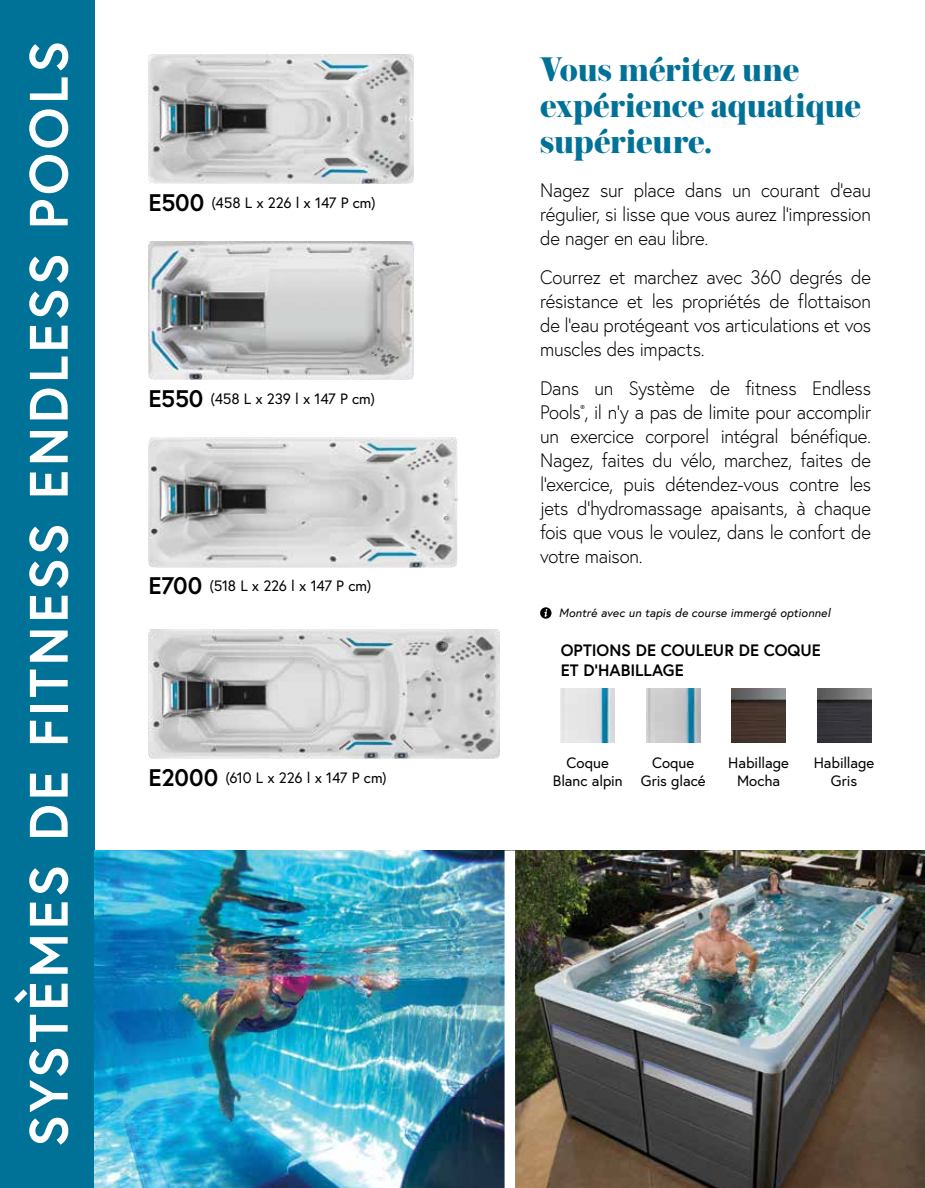
<style>
.page{position:relative;width:925px;height:1188px;background:#fff}
.page>*{position:absolute;margin:0;border:0;box-sizing:border-box;transform-origin:0 0}
.t1{font:700 54px "Europa";letter-spacing:.06em;color:#fff}
.t2{font:800 36px/36px "Austin";letter-spacing:-.005em;color:#007197}
.t3{font:300 19.5px/24px "Europa";letter-spacing:-.015em;color:#000;text-align:justify;scale:.95 1}
.t4{font:700 16.5px/19.8px "Europa";color:#000}
.t5{font:15px/18px "Europa";letter-spacing:-.005em;color:#000;text-align:center}
.t6{font:italic 12px "Europa";letter-spacing:.015em;color:#000}
.s1{font-weight:700;font-size:24px}
</style>
<div class="page">
<img style="left:515px;top:850px;width:410px;height:338px">
<div style="left:0;top:0;width:94px;height:1188px;background:#007197"></div>
<img style="left:149px;top:242px;width:264px;height:138px">
<img style="left:148px;top:438px;width:310px;height:129px">
<img style="left:149px;top:54px;width:264px;height:130px">
<img style="left:148px;top:629px;width:352px;height:130px">
<img style="left:94px;top:850px;width:410px;height:338px">
<img style="left:817px;top:688px;width:54px;height:54px">
<img style="left:561px;top:688px;width:54px;height:54px">
<img style="left:646px;top:688px;width:54px;height:54px">
<img style="left:731px;top:688px;width:54px;height:54px">
<svg style="left:540px;top:607px;width:11px;height:12px"></svg>
<h1 class="t1" style="left:14px;top:1147px;width:1108px;rotate:-90deg">SYSTÈMES DE FITNESS ENDLESS POOLS</h1>
<p class="t5" style="left:148px;top:194px;width:229px"><span class="s1">E500</span> (458 L x 226 l x 147 P cm)</p>
<p class="t5" style="left:148px;top:390px;width:228px"><span class="s1">E550</span> (458 L x 239 l x 147 P cm)</p>
<p class="t5" style="left:148px;top:577px;width:224px"><span class="s1">E700</span> (518 L x 226 l x 147 P cm)</p>
<h2 class="t2" style="left:540px;top:50px;width:322px">Vous méritez une expérience aquatique supérieure.</h2>
<p class="t3" style="left:540px;top:179px;width:350px">Nagez sur place dans un courant d'eau régulier, si lisse que vous aurez l'impression de nager en eau libre.</p>
<p class="t3" style="left:540px;top:266px;width:350px">Courrez et marchez avec 360 degrés de résistance et les propriétés de flottaison de l'eau protégeant vos articulations et vos muscles des impacts.</p>
<p class="t3" style="left:540px;top:377px;width:350px">Dans un Système de fitness Endless Pools<sup>®</sup>, il n'y a pas de limite pour accomplir un exercice corporel intégral bénéfique.<br>Nagez, faites du vélo, marchez, faites de l'exercice, puis détendez-vous contre les jets d'hydromassage apaisants, à chaque fois que vous le voulez, dans le confort de votre maison.</p>
<p class="t6" style="left:559px;top:606px;width:273px">Montré avec un tapis de course immergé optionnel</p>
<p class="t4" style="left:561px;top:641px;width:262px">OPTIONS DE COULEUR DE COQUE<br>ET D'HABILLAGE</p>
<p class="t5" style="left:148px;top:769px;width:240px"><span class="s1">E2000</span> (610 L x 226 l x 147 P cm)</p>
<p class="t5" style="left:553px;top:754px;width:71px">Coque<br>Blanc alpin</p>
<p class="t5" style="left:728px;top:754px;width:62px">Habillage<br>Mocha</p>
<p class="t5" style="left:641px;top:754px;width:66px">Coque<br>Gris glacé</p>
<p class="t5" style="left:813px;top:754px;width:62px">Habillage<br>Gris</p>
</div>
